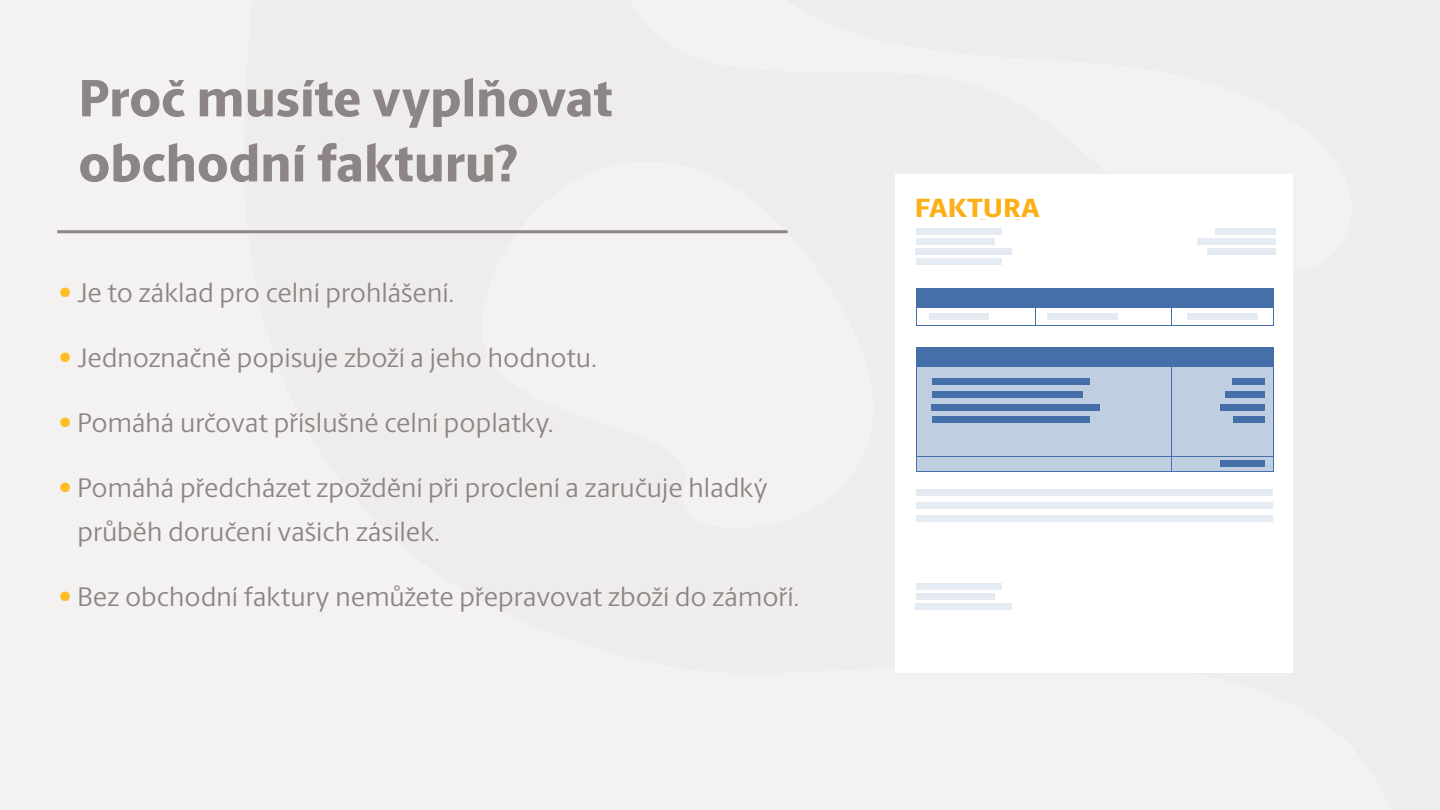
<style>
.page{position:relative;width:1440px;height:810px;background:#f3f2f0}
.page>*{position:absolute;margin:0;border:0;box-sizing:border-box;transform-origin:0 0}
.Large_Header{font:800 52.65px/65.1px "UPS Berlingske Sans";letter-spacing:-.01em;color:#8d8585}
.t1{font:900 28.05px "Arial";color:#faaf18}
.Large_Header-2{font:27px/43.5px "UPS Berlingske Sans";color:#8d8585}
.Large_Header-3{font:800 26.55px "UPS Berlingske Sans";letter-spacing:-.005em;color:#fcaf17;scale:1.08 1}
.s1{color:#febd23}
</style>
<div class="page">
<div style="left:895px;top:174px;width:398px;height:499px;background:#fff"></div>
<div style="left:916px;top:288px;width:357px;height:20px;background:#456fa8"></div>
<div style="left:916px;top:228px;width:85px;height:7px;background:#e5ebf3"></div>
<div style="left:916px;top:489px;width:356px;height:7px;background:#e5ebf3"></div>
<div style="left:916px;top:502px;width:356px;height:7px;background:#e5ebf3"></div>
<div style="left:916px;top:515px;width:356px;height:6px;background:#e5ebf3"></div>
<div style="left:916px;top:238px;width:78px;height:7px;background:#e5ebf3"></div>
<div style="left:916px;top:248px;width:96px;height:7px;background:#e5ebf3"></div>
<div style="left:916px;top:583px;width:85px;height:7px;background:#e5ebf3"></div>
<div style="left:916px;top:593px;width:78px;height:7px;background:#e5ebf3"></div>
<div style="left:916px;top:347px;width:357px;height:124px;background:#bfcee1"></div>
<div style="left:916px;top:603px;width:96px;height:7px;background:#e5ebf3"></div>
<div style="left:1215px;top:228px;width:60px;height:7px;background:#e5ebf3"></div>
<div style="left:1197px;top:238px;width:78px;height:7px;background:#e5ebf3"></div>
<div style="left:1207px;top:248px;width:68px;height:7px;background:#e5ebf3"></div>
<div style="left:916px;top:258px;width:85px;height:7px;background:#e5ebf3"></div>
<div style="left:929px;top:314px;width:59px;height:6px;background:#e5ebf3"></div>
<div style="left:1048px;top:314px;width:70px;height:6px;background:#e5ebf3"></div>
<div style="left:1187px;top:314px;width:70px;height:6px;background:#e5ebf3"></div>
<div style="left:931px;top:378px;width:158px;height:7px;background:#456fa8"></div>
<div style="left:1232px;top:378px;width:33px;height:7px;background:#456fa8"></div>
<div style="left:1225px;top:391px;width:40px;height:7px;background:#456fa8"></div>
<div style="left:1221px;top:404px;width:44px;height:7px;background:#456fa8"></div>
<div style="left:1221px;top:460px;width:44px;height:7px;background:#456fa8"></div>
<div style="left:1234px;top:417px;width:31px;height:6px;background:#456fa8"></div>
<div style="left:931px;top:391px;width:151px;height:7px;background:#456fa8"></div>
<div style="left:931px;top:404px;width:169px;height:7px;background:#456fa8"></div>
<div style="left:931px;top:417px;width:158px;height:6px;background:#456fa8"></div>
<hr style="left:916px;top:325px;width:357px;height:1px;background:#456fa8">
<svg style="left:916px;top:308px;width:1px;height:17px"></svg>
<svg style="left:1035px;top:308px;width:1px;height:17px"></svg>
<div style="left:916px;top:347px;width:357px;height:20px;background:#456fa8"></div>
<hr style="left:916px;top:471px;width:357px;height:1px;background:#456fa8">
<hr style="left:916px;top:456px;width:357px;height:1px;background:#456fa8">
<hr style="left:916px;top:367px;width:1px;height:104px;background:#456fa8">
<hr style="left:1170px;top:367px;width:1px;height:104px;background:#456fa8">
<hr style="left:1272px;top:367px;width:1px;height:104px;background:#456fa8">
<hr style="left:57px;top:230px;width:730px;height:3px;background:#8d8585">
<p class="Large_Header" style="left:78px;top:65px;width:536px">Proč musíte vyplňovat obchodní fakturu?</p>
<p class="Large_Header-2" style="left:59px;top:270px;width:397px"><span class="s1">•</span> Je to základ pro celní prohlášení.</p>
<p class="Large_Header-2" style="left:59px;top:335px;width:539px"><span class="s1">•</span> Jednoznačně popisuje zboží a jeho hodnotu.</p>
<p class="Large_Header-2" style="left:59px;top:400px;width:496px"><span class="s1">•</span> Pomáhá určovat příslušné celní poplatky.</p>
<p class="Large_Header-2" style="left:77px;top:465px;width:692px;text-indent:-18px"><span class="s1">•</span> Pomáhá předcházet zpoždění při proclení a zaručuje hladký průběh doručení vašich zásilek.</p>
<p class="Large_Header-2" style="left:59px;top:574px;width:741px"><span class="s1">•</span> Bez obchodní faktury nemůžete přepravovat zboží do zámoří.</p>
<p class="t1" style="left:916px;top:188px;width:133px">INVOICE</p>
<p class="Large_Header-3" style="left:915px;top:188px;width:117px">FAKTURA</p>
</div>
